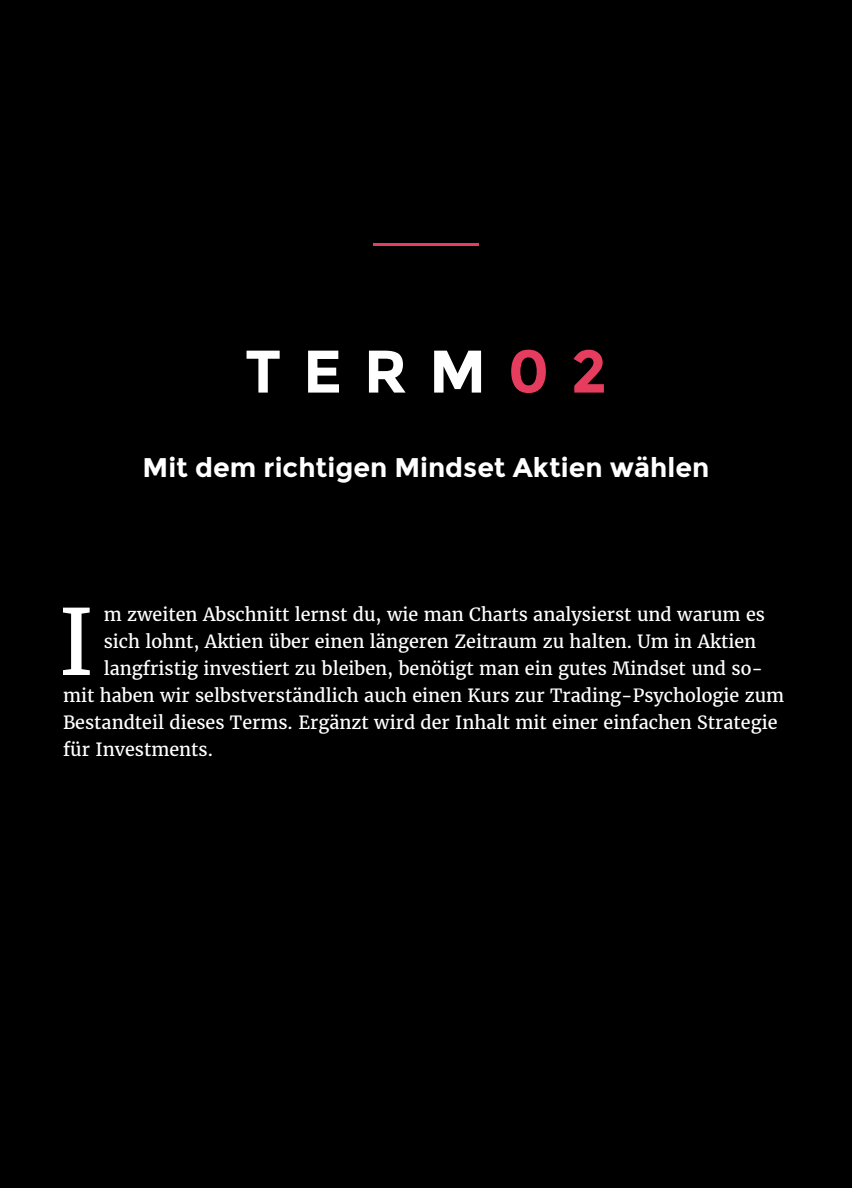
<style>
.page{position:relative;width:852px;height:1188px;background:#000}
.page>*{position:absolute;margin:0;border:0;box-sizing:border-box;transform-origin:0 0}
.t1{font:90.6px "Merriweather";color:#fff}
.t2{font:700 60px "Montserrat";letter-spacing:.36em;color:#fff}
.t3{font:700 27px "Montserrat";color:#fff}
.t4{font:18px "Merriweather";color:#fff}
.s1{color:#e63d5f}
</style>
<div class="page">
<hr style="left:373px;top:243px;width:106px;height:3px;background:#e63d5f">
<h2 class="t2" style="left:245px;top:336px;width:364px">TERM<span class="s1">02</span></h2>
<h3 class="t3" style="left:143px;top:451px;width:568px">Mit dem richtigen Mindset Aktien wählen</h3>
<h1 class="t1" style="left:58px;top:582px;width:38px">I</h1>
<p class="t4" style="left:104px;top:602px;width:663px">m zweiten Abschnitt lernst du, wie man Charts analysierst und warum es</p>
<p class="t4" style="left:104px;top:629px;width:654px">sich lohnt, Aktien über einen längeren Zeitraum zu halten. Um in Aktien</p>
<p class="t4" style="left:104px;top:656px;width:661px">langfristig investiert zu bleiben, benötigt man ein gutes Mindset und so-</p>
<p class="t4" style="left:63px;top:683px;width:723px">mit haben wir selbstverständlich auch einen Kurs zur Trading-Psychologie zum</p>
<p class="t4" style="left:63px;top:710px;width:716px">Bestandteil dieses Terms. Ergänzt wird der Inhalt mit einer einfachen Strategie</p>
<p class="t4" style="left:63px;top:737px;width:151px">für Investments.</p>
</div>
